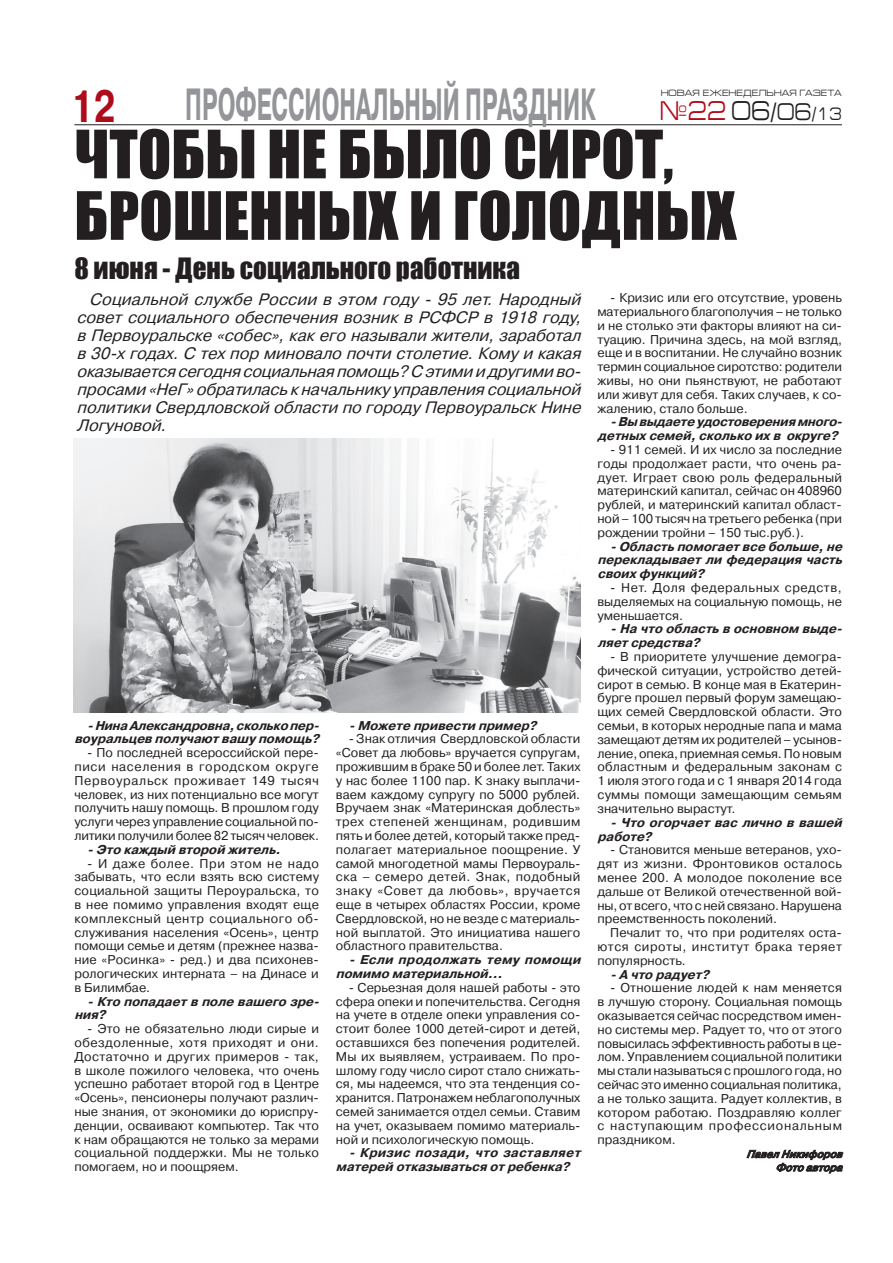
<style>
.page{position:relative;width:893px;height:1263px;background:#fff}
.page>*{position:absolute;margin:0;border:0;box-sizing:border-box;transform-origin:0 0}
.t1{font:61.5px/61.5px "Impact";color:#231f20}
.t2{font:700 45px "Pragmatica C";color:#939598;scale:.5 1}
.t3{font:700 45px "Pragmatica C";color:#af0c1b;scale:.75 1}
.t4{font:27px "Impact";color:#231f20}
.t5{font:27px "Europe Ext";color:#af0c1b;scale:.82 1}
.t6{font:24px "Europe Ext";color:#231f20;scale:.82 1}
.t7{font:italic 16.5px/18px "Pragmatica C";color:#231f20;text-align:justify}
.t8{font:12.75px/13.8px "Pragmatica C";color:#231f20;text-align:justify}
.t9{font:italic 700 12.75px/13.8px "Pragmatica C";color:#231f20}
.t10{font:italic 700 10.5px/13.5px "Pragmatica Light C";color:#231f20;text-align:right}
.t11{font:9px "Europe Ext";color:#231f20}
.s1{font-size:27px}
.s2{font-size:18px}
</style>
<div class="page">
<hr style="left:74px;top:124px;width:768px;height:1px;background:#231f20">
<svg style="left:746px;top:1149px;width:98px;height:25px"></svg>
<img style="left:74px;top:438px;width:506px;height:274px">
<h2 class="t2" style="left:185px;top:79px;width:593px">Профессиональный празд</h2>
<h2 class="t2" style="left:547px;top:79px;width:94px">ник</h2>
<h2 class="t3" style="left:71px;top:82px;width:60px">12</h2>
<p class="t11" style="left:661px;top:88px;width:182px">Новая еженедельная газета</p>
<h3 class="t5" style="left:660px;top:96px;width:82px">№22</h3>
<h3 class="t6" style="left:731px;top:99px;width:137px"><span class="s1">06</span>/06<span class="s2">/13</span></h3>
<h1 class="t1" style="left:74px;top:122px;width:663px">Чтобы не было сирот, брошенных и голодных</h1>
<h3 class="t4" style="left:74px;top:247px;width:447px">8 июня - День социального работника</h3>
<p class="t7" style="left:77px;top:291px;width:511px;text-indent:13px">Социальной службе России в этом году - 95 лет. Народный советсоциального обеспечениявозниквРСФСР в1918 году, вПервоуральске «собес»,какего называли жители,заработал в30-хгодах.С техпор миновало почти столетие.Комуи какая оказываетсясегоднясоциальнаяпомощь?С этими и другими во&shy;просами «НеГ»обратиласькначальникууправлениясоциальной политики Свердловской области по городуПервоуральскНине Логуновой.</p>
<p class="t8" style="left:597px;top:291px;width:246px;text-indent:13px">- Кризис или его отсутствие, уровень материального благополучия – не только и не столько эти факторы влияют на си&shy;туацию. Причина здесь, на мой взгляд, еще и в воспитании. Не случайно возник термин социальное сиротство: родители живы, но они пьянствуют, не работают или живут для себя. Таких случаев, к со&shy;жалению, стало больше.</p>
<p class="t9" style="left:597px;top:415px;width:250px;text-indent:13px">-Вы выдаете удостоверениямного&shy;детныхсемей,сколько ихв округе?</p>
<p class="t8" style="left:597px;top:443px;width:246px;text-indent:13px">- 911 семей. И их число за последние годы продолжает расти, что очень ра&shy;дует. Играет свою роль федеральный материнский капитал, сейчас он 408960 рублей, и материнский капитал област&shy;ной – 100 тысяч на третьего ребенка (при рождении тройни – 150 тыс.руб.).</p>
<p class="t9" style="left:597px;top:539px;width:250px;text-align:justify;text-indent:13px">-Областьпомогаетвсе больше,не перекладываетли федерация часть своихфункций?</p>
<p class="t8" style="left:597px;top:581px;width:246px;text-indent:13px">- Нет. Доля федеральных средств, выделяемых на социальную помощь, не уменьшается.</p>
<p class="t9" style="left:597px;top:622px;width:250px;text-indent:13px">-На что областьв основном выде&shy;ляетсредства?</p>
<p class="t8" style="left:597px;top:650px;width:246px;text-indent:13px">- В приоритете улучшение демогра&shy;фической ситуации, устройство детей&shy;сирот в семью. В конце мая в Екатерин&shy;бурге прошел первый форум замещаю&shy;щих семей Свердловской области. Это семьи, в которых неродные папа и мама замещают детям их родителей – усынов&shy;ление, опека, приемная семья. По новым областным и федеральным законам с 1 июля этого года и с 1 января 2014 года суммы помощи замещающим семьям значительно вырастут.</p>
<p class="t9" style="left:597px;top:815px;width:250px;text-indent:13px">- Что огорчает вас лично в вашей работе?</p>
<p class="t8" style="left:597px;top:843px;width:246px;text-indent:13px">- Становится меньше ветеранов, ухо&shy;дят из жизни. Фронтовиков осталось менее 200. А молодое поколение все дальше от Великой отечественной вой&shy;ны, от всего, что с ней связано. Нарушена преемственность поколений.</p>
<p class="t8" style="left:597px;top:926px;width:246px;text-indent:13px">Печалит то, что при родителях оста&shy;ются сироты, институт брака теряет популярность.</p>
<p class="t9" style="left:610px;top:967px;width:104px">-А что радует?</p>
<p class="t8" style="left:597px;top:981px;width:246px;text-indent:13px">- Отношение людей к нам меняется в лучшую сторону. Социальная помощь оказывается сейчас посредством имен&shy;но системы мер. Радует то, что от этого повысилась эффективность работы в це&shy;лом. Управлением социальной политики мы стали называться с прошлого года, но сейчас это именно социальная политика, а не только защита. Радует коллектив, в котором работаю. Поздравляю коллег с наступающим профессиональным праздником.</p>
<p class="t10" style="left:746px;top:1147px;width:101px">ПавелНикифоров<br>Фотоавтора</p>
<p class="t9" style="left:349px;top:718px;width:193px">-Можете привести пример?</p>
<p class="t8" style="left:336px;top:732px;width:246px;text-indent:13px">- Знак отличия Свердловской области «Совет да любовь» вручается супругам, прожившим в браке 50 и более лет. Таких у нас более 1100 пар. К знаку выплачи&shy;ваем каждому супругу по 5000 рублей.<br>Вручаем знак «Материнская доблесть» трех степеней женщинам, родившим пять и более детей, который также пред&shy;полагает материальное поощрение. У самой многодетной мамы Первоураль&shy;ска – семеро детей. Знак, подобный знаку «Совет да любовь», вручается еще в четырех областях России, кроме Свердловской, но не везде с материаль&shy;ной выплатой. Это инициатива нашего областного правительства.</p>
<p class="t9" style="left:336px;top:953px;width:250px;text-indent:13px">- Если продолжать тему помощи помимо материальной…</p>
<p class="t8" style="left:336px;top:981px;width:246px;text-indent:13px">- Серьезная доля нашей работы - это сфера опеки и попечительства. Сегодня на учете в отделе опеки управления со&shy;стоит более 1000 детей-сирот и детей, оставшихся без попечения родителей.<br>Мы их выявляем, устраиваем. По про&shy;шлому году число сирот стало снижать&shy;ся, мы надеемся, что эта тенденция со&shy;хранится. Патронажем неблагополучных семей занимается отдел семьи. Ставим на учет, оказываем помимо материаль&shy;ной и психологическую помощь.</p>
<p class="t9" style="left:336px;top:1146px;width:250px;text-indent:13px">- Кризис позади, что заставляет матерей отказываться отребенка?</p>
<p class="t9" style="left:74px;top:718px;width:250px;text-align:right">-Нина Александровна,сколько пер&shy;воуральцев получаютвашупомощь?</p>
<p class="t8" style="left:74px;top:746px;width:246px;text-indent:13px">- По последней всероссийской пере&shy;писи населения в городском округе Первоуральск проживает 149 тысяч человек, из них потенциально все могут получить нашу помощь. В прошлом году услуги через управление социальной по&shy;литики получили более 82 тысяч человек.</p>
<p class="t9" style="left:87px;top:843px;width:199px">-Это каждый второй житель.</p>
<p class="t8" style="left:74px;top:856px;width:246px;text-indent:13px">- И даже более. При этом не надо забывать, что если взять всю систему социальной защиты Пероуральска, то в нее помимо управления входят еще комплексный центр социального об&shy;служивания населения «Осень», центр помощи семье и детям (прежнее назва&shy;ние «Росинка» - ред.) и два психонев&shy;рологических интерната – на Динасе и в Билимбае.</p>
<p class="t9" style="left:74px;top:994px;width:250px;text-indent:13px">-Кто попадаетв поле вашего зре&shy;ния?</p>
<p class="t8" style="left:74px;top:1022px;width:246px;text-indent:13px">- Это не обязательно люди сирые и обездоленные, хотя приходят и они.<br>Достаточно и других примеров - так, в школе пожилого человека, что очень успешно работает второй год в Центре «Осень», пенсионеры получают различ&shy;ные знания, от экономики до юриспру&shy;денции, осваивают компьютер. Так что к нам обращаются не только за мерами социальной поддержки. Мы не только помогаем, но и поощряем.</p>
</div>
